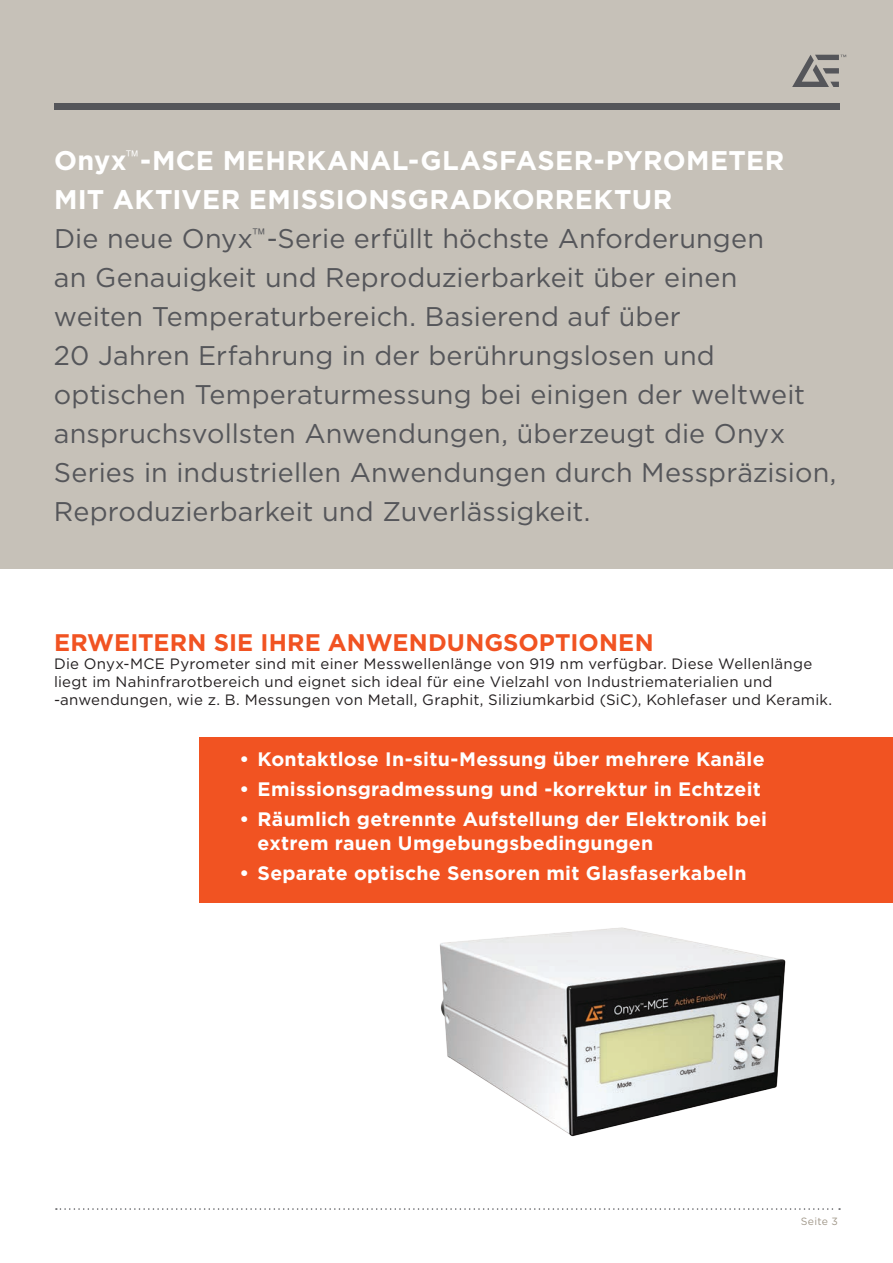
<style>
.page{position:relative;width:893px;height:1263px;background:#fff}
.page>*{position:absolute;margin:0;border:0;box-sizing:border-box;transform-origin:0 0}
.Intro1{font:27px/39px "Gotham";letter-spacing:.005em;color:#55565a}
.Intro1-2{font:700 27px "Gotham";letter-spacing:.015em;color:#fff}
.Head{font:700 24px "Gotham";letter-spacing:.005em;color:#f15322}
.CalloutBullet{font:700 19.5px/23.4px "Gotham";letter-spacing:.015em;color:#fff}
.Callout2{font:700 19.5px "Gotham";letter-spacing:.005em;color:#fff}
.body{font:15px/18px "Gotham";letter-spacing:.015em;color:#231f20}
.Page_Tan{font:10.5px "Gotham";letter-spacing:.025em;color:#a1988a}
</style>
<div class="page">
<img style="left:423px;top:902px;width:378px;height:235px">
<div style="left:199px;top:737px;width:694px;height:165px;background:#f15322"></div>
<svg style="left:56px;top:1208px;width:784px;height:2px"></svg>
<div style="left:0;top:0;width:893px;height:568px;background:#c6c1b8"></div>
<svg style="left:792px;top:55px;width:54px;height:32px"></svg>
<div style="left:54px;top:103px;width:785px;height:6px;background:#55565a"></div>
<p class="Intro1-2" style="left:54px;top:143px;width:732px">Onyx -MCE MEHRKANAL-GLASFASER-PYROMETER</p>
<p class="Intro1-2" style="left:54px;top:182px;width:620px">MIT AKTIVER EMISSIONSGRADKORREKTUR</p>
<p class="Intro1" style="left:54px;top:218px;width:784px">Die neue Onyx -Serie erfüllt höchste Anforderungen<br>an Genauigkeit und Reproduzierbarkeit über einen<br>weiten Temperaturbereich. Basierend auf über<br>20 Jahren Erfahrung in der berührungslosen und optischen Temperaturmessung bei einigen der weltweit anspruchsvollsten Anwendungen, überzeugt die Onyx Series in industriellen Anwendungen durch Messpräzision, Reproduzierbarkeit und Zuverlässigkeit.</p>
<p class="Head" style="left:54px;top:626px;width:601px">ERWEITERN SIE IHRE ANWENDUNGSOPTIONEN</p>
<p class="body" style="left:54px;top:654px;width:780px">Die Onyx-MCE Pyrometer sind mit einer Messwellenlänge von 919 nm verfügbar. Diese Wellenlänge liegt im Nahinfrarotbereich und eignet sich ideal für eine Vielzahl von Industriematerialien und -anwendungen, wie z. B. Messungen von Metall, Graphit, Siliziumkarbid (SiC), Kohlefaser und Keramik.</p>
<p class="CalloutBullet" style="left:240px;top:747px;width:526px">• Kontaktlose In-situ-Messung über mehrere Kanäle</p>
<p class="CalloutBullet" style="left:240px;top:777px;width:523px">• Emissionsgradmessung und -korrektur in Echtzeit</p>
<p class="CalloutBullet" style="left:258px;top:807px;width:511px;text-indent:-18px">• Räumlich getrennte Aufstellung der Elektronik bei extrem rauen Umgebungsbedingungen</p>
<p class="CalloutBullet" style="left:240px;top:861px;width:508px">• Separate optische Sensoren mit Glasfaserkabeln</p>
<p class="Callout2" style="left:239px;top:816px;width:392px">gleichen Anschaffungskosten erhältlich</p>
<p class="Page_Tan" style="left:801px;top:1214px;width:38px">Seite 3</p>
</div>
